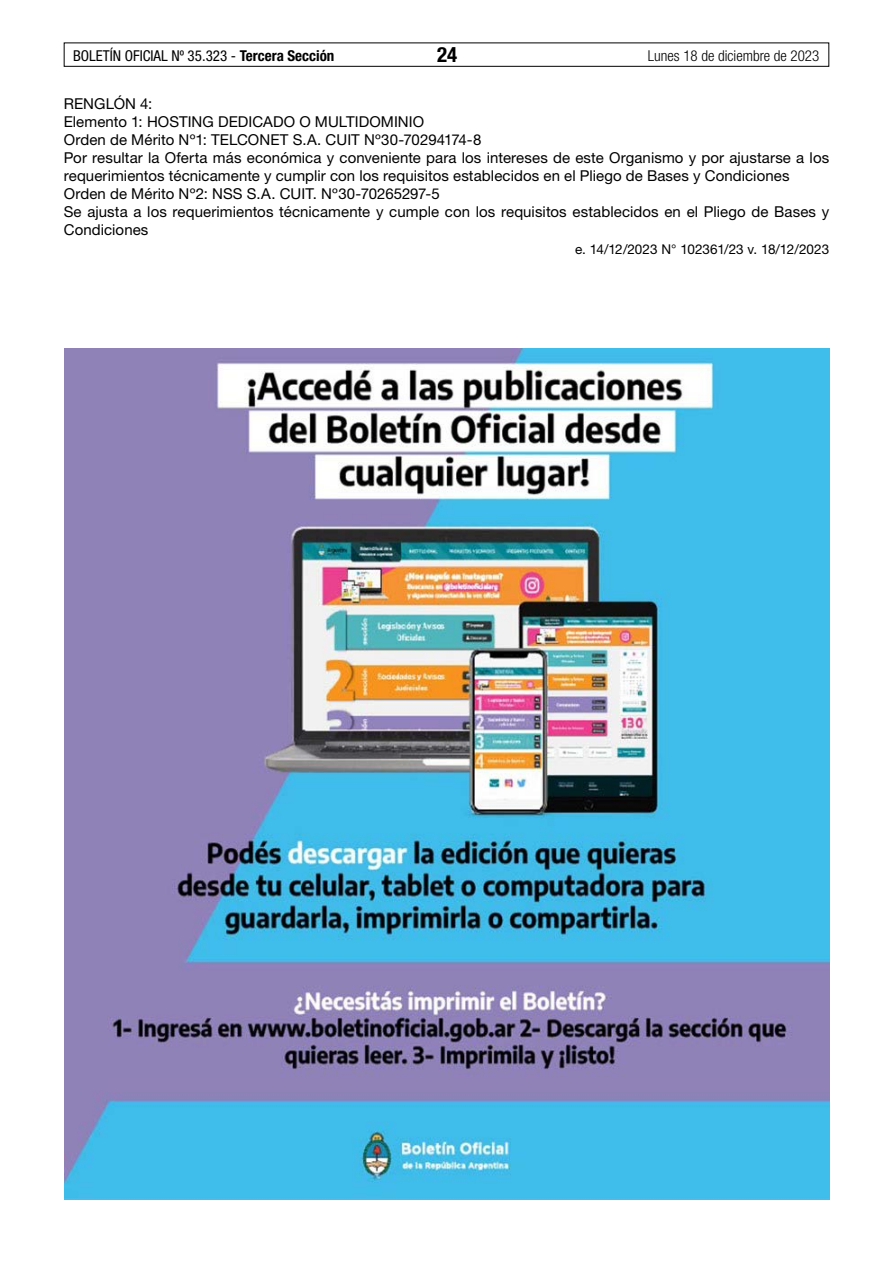
<style>
.page{position:relative;width:893px;height:1263px;background:#fff}
.page>*{position:absolute;margin:0;border:0;box-sizing:border-box;transform-origin:0 0}
.t1{font:700 condensed 21px "Helvetica Neue LT Std";color:#000}
.t2{font:15px/18px "Helvetica Neue LT Std";letter-spacing:.005em;color:#000}
.t3{font:condensed 15px "Helvetica Neue LT Std";color:#000}
.t4{font:300 condensed 15px "Helvetica Neue LT Std";color:#000}
.t5{font:13.5px "Helvetica Neue LT Std";letter-spacing:-.005em;color:#000}
.s1{font-weight:700}
</style>
<div class="page">
<div style="left:64px;top:43px;width:765px;height:24px;border:1px solid #000"></div>
<img style="left:64px;top:349px;width:765px;height:850px">
<p class="t3" style="left:73px;top:47px;width:263px">BOLETÍN OFICIAL Nº 35.323 - <span class="s1">Tercera Sección</span></p>
<h1 class="t1" style="left:437px;top:42px;width:22px">24</h1>
<p class="t4" style="left:648px;top:47px;width:173px">Lunes 18 de diciembre de 2023</p>
<p class="t2" style="left:64px;top:94px;width:767px">RENGLÓN 4:<br>Elemento 1: HOSTING DEDICADO O MULTIDOMINIO<br>Orden de Mérito Nº1: TELCONET S.A. CUIT Nº30-70294174-8<br>Por resultar la Oferta más económica y conveniente para los intereses de este Organismo y por ajustarse a los requerimientos técnicamente y cumplir con los requisitos establecidos en el Pliego de Bases y Condiciones Orden de Mérito Nº2: NSS S.A. CUIT. Nº30-70265297-5<br>Se ajusta a los requerimientos técnicamente y cumple con los requisitos establecidos en el Pliego de Bases y Condiciones</p>
<p class="t5" style="left:575px;top:241px;width:256px">e. 14/12/2023 N° 102361/23 v. 18/12/2023</p>
</div>
